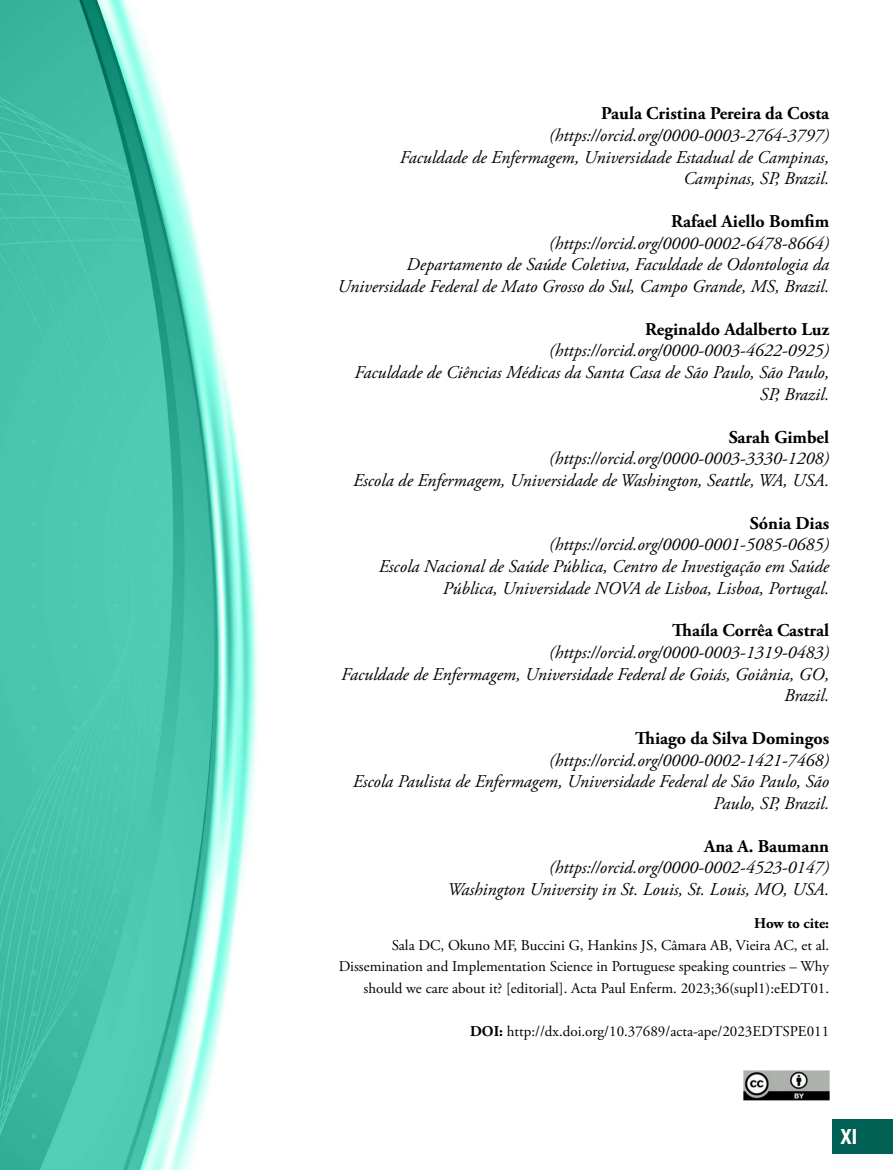
<style>
.page{position:relative;width:893px;height:1170px;background:#fff}
.page>*{position:absolute;margin:0;border:0;box-sizing:border-box;transform-origin:0 0}
.t1{font:700 condensed 21px "Helvetica Neue LT Std";color:#fff}
.t2{font:italic 18px/21.6px "Adobe Garamond Pro";color:#000;text-align:right}
.t3{font:700 18px "Adobe Garamond Pro";color:#000}
.t4{font:15px/21.6px "Adobe Garamond Pro";color:#000;text-align:right}
.t5{font:700 15px "Adobe Garamond Pro";color:#000}
.s1{font-weight:700}
</style>
<div class="page">
<div style="left:832px;top:1118px;width:61px;height:35px;background:#006053"></div>
<img style="left:0;top:0;width:258px;height:1169px">
<img style="left:743px;top:1070px;width:86px;height:30px">
<p class="t3" style="left:601px;top:103px;width:229px">Paula Cristina Pereira da Costa</p>
<p class="t2" style="left:400px;top:125px;width:431px">(https://orcid.org/0000-0003-2764-3797)<br>Faculdade de Enfermagem, Universidade Estadual de Campinas,<br>Campinas, SP, Brazil.</p>
<p class="t3" style="left:671px;top:211px;width:160px">Rafael Aiello Bomfim</p>
<p class="t2" style="left:337px;top:233px;width:493px">(https://orcid.org/0000-0002-6478-8664)<br>Departamento de Saúde Coletiva, Faculdade de Odontologia da<br>Universidade Federal de Mato Grosso do Sul, Campo Grande, MS, Brazil.</p>
<p class="t3" style="left:645px;top:318px;width:186px">Reginaldo Adalberto Luz</p>
<p class="t2" style="left:355px;top:340px;width:476px">(https://orcid.org/0000-0003-4622-0925)<br>Faculdade de Ciências Médicas da Santa Casa de São Paulo, São Paulo,<br>SP, Brazil.</p>
<p class="t3" style="left:729px;top:426px;width:102px">Sarah Gimbel</p>
<p class="t2" style="left:353px;top:448px;width:477px">(https://orcid.org/0000-0003-3330-1208)<br>Escola de Enfermagem, Universidade de Washington, Seattle, WA, USA.</p>
<p class="t3" style="left:750px;top:512px;width:81px">Sónia Dias</p>
<p class="t2" style="left:379px;top:534px;width:452px">(https://orcid.org/0000-0001-5085-0685)<br>Escola Nacional de Saúde Pública, Centro de Investigação em Saúde<br>Pública, Universidade NOVA de Lisboa, Lisboa, Portugal.</p>
<p class="t3" style="left:672px;top:620px;width:158px">Thaíla Corrêa Castral</p>
<p class="t2" style="left:341px;top:642px;width:489px">(https://orcid.org/0000-0003-1319-0483)<br>Faculdade de Enfermagem, Universidade Federal de Goiás, Goiânia, GO,<br>Brazil.</p>
<p class="t3" style="left:635px;top:728px;width:195px">Thiago da Silva Domingos</p>
<p class="t2" style="left:353px;top:749px;width:478px">(https://orcid.org/0000-0002-1421-7468)<br>Escola Paulista de Enfermagem, Universidade Federal de São Paulo, São<br>Paulo, SP, Brazil.</p>
<p class="t3" style="left:704px;top:835px;width:127px">Ana A. Baumann</p>
<p class="t2" style="left:447px;top:857px;width:383px">(https://orcid.org/0000-0002-4523-0147)<br>Washington University in St. Louis, St. Louis, MO, USA.</p>
<p class="t5" style="left:754px;top:914px;width:76px">How to cite:</p>
<p class="t4" style="left:339px;top:934px;width:492px">Sala DC, Okuno MF, Buccini G, Hankins JS, Câmara AB, Vieira AC, et al.<br>Dissemination and Implementation Science in Portuguese speaking countries – Why should we care about it? [editorial]. Acta Paul Enferm. 2023;36(supl1):eEDT01.</p>
<p class="t4" style="left:470px;top:1020px;width:361px"><span class="s1">DOI:</span> http://dx.doi.org/10.37689/acta-ape/2023EDTSPE011</p>
<p class="t1" style="left:841px;top:1123px;width:18px">XI</p>
</div>
